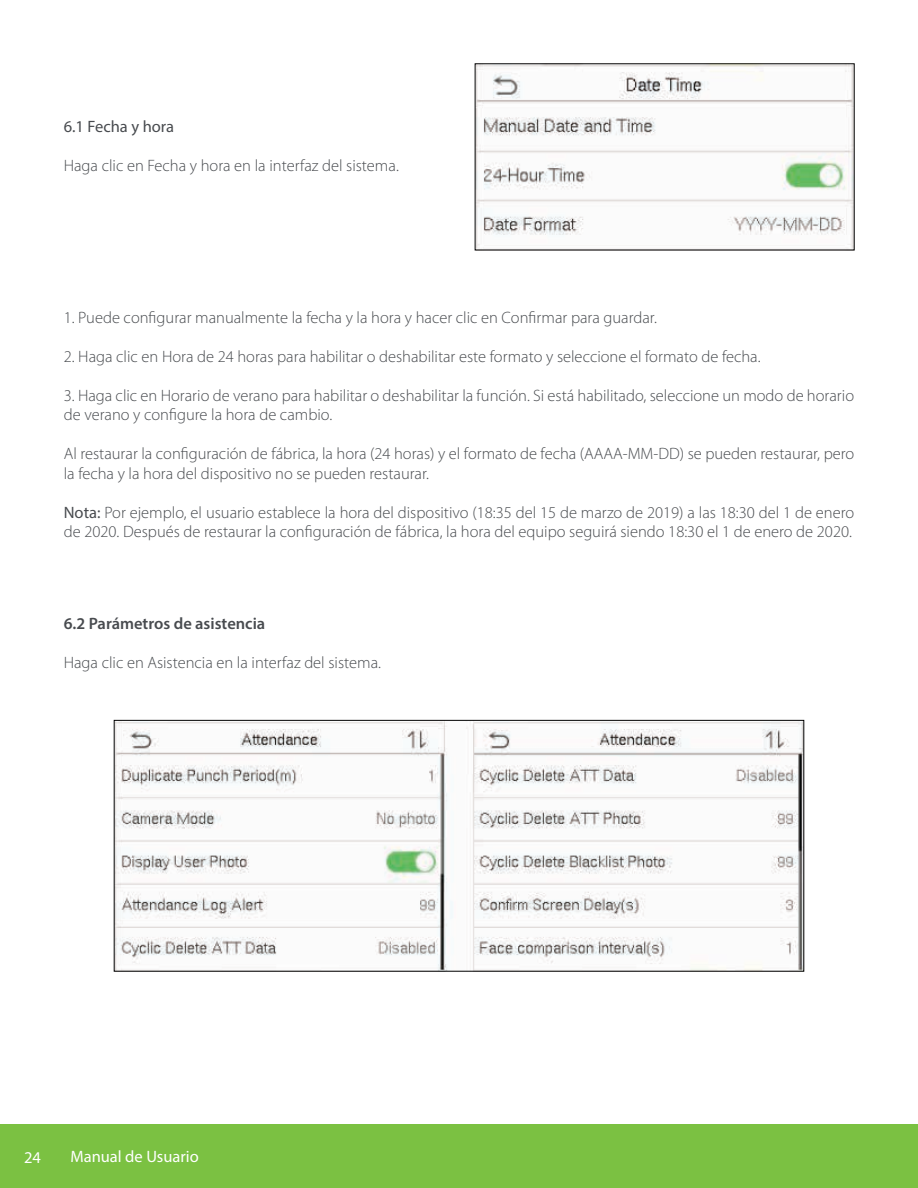
<style>
.page{position:relative;width:918px;height:1188px;background:#fff}
.page>*{position:absolute;margin:0;border:0;box-sizing:border-box;transform-origin:0 0}
.t1{font:300 16.5px/19.5px "Myriad Pro";color:#484b4f}
.t2{font:600 16.5px "Myriad Pro";color:#484b4f}
.t3{font:16.5px "Myriad Pro";color:#fff}
.t4{font:16.5px "Myriad Pro";color:#484b4f}
.s1{font-weight:400}
</style>
<div class="page">
<div style="left:0;top:1124px;width:918px;height:64px;background:#7bc142"></div>
<img style="left:477px;top:66px;width:375px;height:182px">
<img style="left:116px;top:722px;width:686px;height:247px">
<div style="left:114px;top:720px;width:690px;height:251px;border:1px solid #000"></div>
<p class="t4" style="left:64px;top:117px;width:112px">6.1 Fecha y hora</p>
<p class="t1" style="left:64px;top:156px;width:337px">Haga clic en Fecha y hora en la interfaz del sistema.</p>
<p class="t1" style="left:64px;top:307px;width:595px">1. Puede configurar manualmente la fecha y la hora y hacer clic en Confirmar para guardar.</p>
<p class="t1" style="left:64px;top:346px;width:698px">2. Haga clic en Hora de 24 horas para habilitar o deshabilitar este formato y seleccione el formato de fecha.</p>
<p class="t1" style="left:64px;top:385px;width:792px">3. Haga clic en Horario de verano para habilitar o deshabilitar la función. Si está habilitado, seleccione un modo de horario de verano y configure la hora de cambio.</p>
<p class="t1" style="left:64px;top:444px;width:792px">Al restaurar la configuración de fábrica, la hora (24 horas) y el formato de fecha (AAAA-MM-DD) se pueden restaurar, pero la fecha y la hora del dispositivo no se pueden restaurar.</p>
<p class="t1" style="left:64px;top:502px;width:792px"><span class="s1">Nota:</span> Por ejemplo, el usuario establece la hora del dispositivo (18:35 del 15 de marzo de 2019) a las 18:30 del 1 de enero de 2020. Después de restaurar la configuración de fábrica, la hora del equipo seguirá siendo 18:30 el 1 de enero de 2020.</p>
<p class="t2" style="left:64px;top:613px;width:203px">6.2 Parámetros de asistencia</p>
<p class="t1" style="left:64px;top:652px;width:319px">Haga clic en Asistencia en la interfaz del sistema.</p>
<p class="t3" style="left:24px;top:1147px;width:18px">24</p>
<p class="t3" style="left:70px;top:1147px;width:130px">Manual de Usuario</p>
</div>
